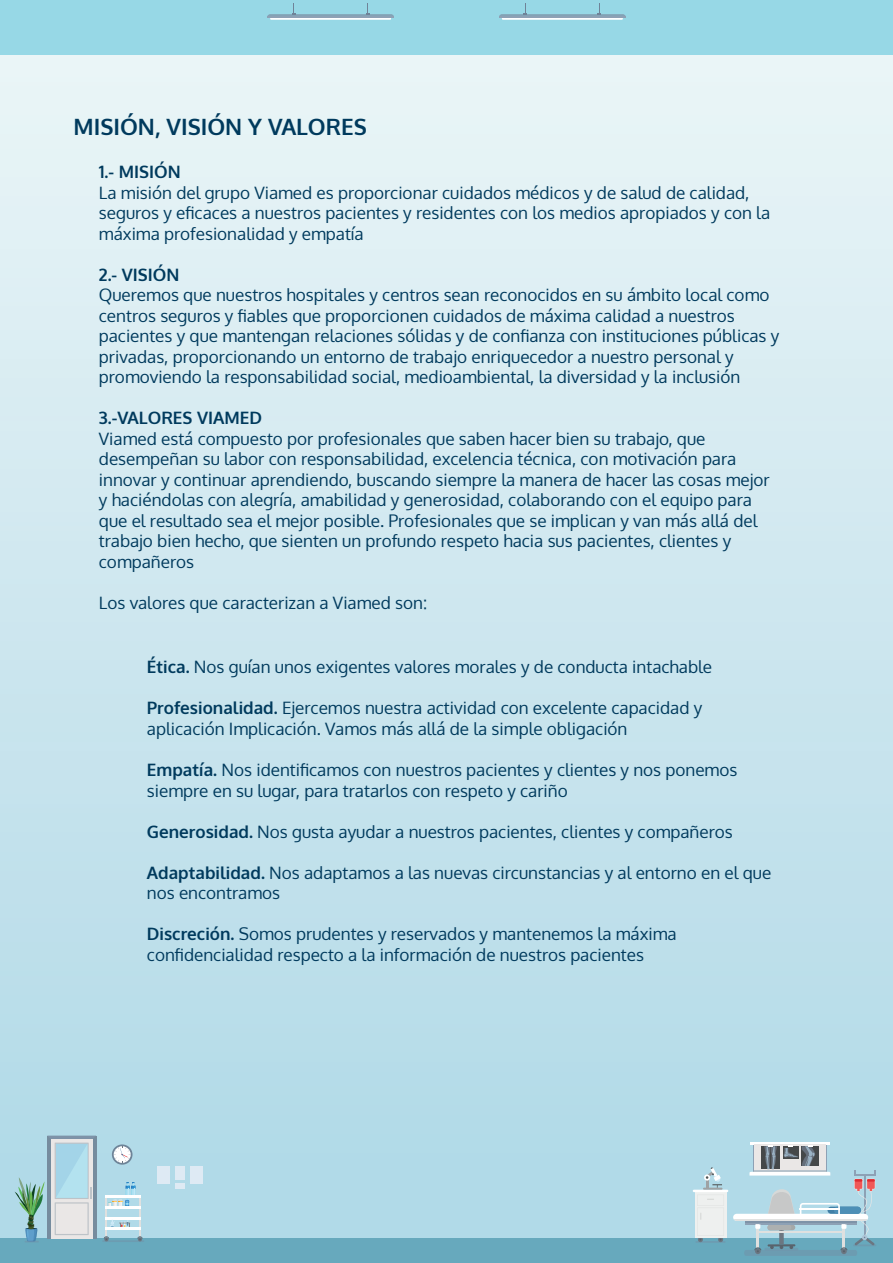
<style>
.page{position:relative;width:893px;height:1263px;background:#fff}
.page>*{position:absolute;margin:0;border:0;box-sizing:border-box;transform-origin:0 0}
.t1{font:700 22.5px "Oxygen";color:#003a5d}
.t2{font:17.1px/20.5px "Oxygen";color:#003a5d}
.t3{font:700 17.1px "Oxygen";color:#003a5d}
.s1{font-weight:700}
</style>
<div class="page">
<div style="left:0;top:54px;width:893px;height:1183px;background:linear-gradient(to bottom,#eaf5f7,#aed8e7)"></div>
<div style="left:0;top:1238px;width:893px;height:25px;background:#67a9bd"></div>
<svg style="left:112px;top:1144px;width:21px;height:21px"></svg>
<svg style="left:114px;top:1146px;width:17px;height:17px"></svg>
<hr style="left:750px;top:1141px;width:80px;height:1px;background:#8da1b5">
<hr style="left:750px;top:1144px;width:72px;height:1px;background:#dfe0df">
<hr style="left:750px;top:1142px;width:80px;height:2px;background:#fff">
<div style="left:754px;top:1144px;width:71px;height:28px;background:#eae7e6"></div>
<hr style="left:695px;top:1241px;width:31px;height:2px;background:#758ba2">
<div style="left:695px;top:1192px;width:31px;height:46px;background:#eef0ef"></div>
<hr style="left:693px;top:1190px;width:35px;height:2px;background:#fff">
<svg style="left:697px;top:1199px;width:27px;height:43px"></svg>
<hr style="left:703px;top:1187px;width:19px;height:3px;background:#9ea2a4">
<svg style="left:704px;top:1167px;width:18px;height:21px"></svg>
<hr style="left:102px;top:1240px;width:42px;height:2px;background:#758ba2">
<hr style="left:106px;top:1195px;width:1px;height:41px;background:#dfe0df">
<hr style="left:139px;top:1195px;width:2px;height:41px;background:#dfe0df">
<hr style="left:106px;top:1195px;width:35px;height:3px;background:#fff">
<svg style="left:108px;top:1182px;width:27px;height:24px"></svg>
<hr style="left:106px;top:1206px;width:35px;height:2px;background:#fff">
<hr style="left:106px;top:1217px;width:35px;height:2px;background:#fff">
<svg style="left:110px;top:1220px;width:21px;height:7px"></svg>
<hr style="left:106px;top:1227px;width:35px;height:3px;background:#fff">
<svg style="left:104px;top:1236px;width:5px;height:5px"></svg>
<svg style="left:137px;top:1236px;width:6px;height:5px"></svg>
<svg style="left:14px;top:1135px;width:82px;height:107px;background:#afced4"></svg>
<hr style="left:853px;top:1244px;width:23px;height:2px;background:#758ba2">
<div style="left:190px;top:1166px;width:12px;height:17px;background:#deeaf4"></div>
<div style="left:175px;top:1166px;width:10px;height:13px;background:#deeaf4"></div>
<div style="left:175px;top:1183px;width:10px;height:6px;background:#deeaf4"></div>
<div style="left:157px;top:1166px;width:13px;height:17px;background:#deeaf4"></div>
<div style="left:733px;top:1214px;width:135px;height:7px;background:#ebf5f9;border-radius:4px"></div>
<svg style="left:734px;top:1145px;width:141px;height:111px"></svg>
<div style="left:0;top:0;width:893px;height:54px;background:#97d8e6"></div>
<svg style="left:267px;top:3px;width:127px;height:17px"></svg>
<svg style="left:499px;top:3px;width:127px;height:17px"></svg>
<h1 class="t1" style="left:74px;top:112px;width:295px">MISIÓN, VISIÓN Y VALORES</h1>
<p class="t3" style="left:99px;top:161px;width:83px">1.- MISIÓN</p>
<p class="t2" style="left:99px;top:182px;width:673px">La misión del grupo Viamed es proporcionar cuidados médicos y de salud de calidad, seguros y eficaces a nuestros pacientes y residentes con los medios apropiados y con la máxima profesionalidad y empatía</p>
<p class="t3" style="left:99px;top:264px;width:82px">2.- VISIÓN</p>
<p class="t2" style="left:99px;top:285px;width:682px">Queremos que nuestros hospitales y centros sean reconocidos en su ámbito local como centros seguros y fiables que proporcionen cuidados de máxima calidad a nuestros pacientes y que mantengan relaciones sólidas y de confianza con instituciones públicas y privadas, proporcionando un entorno de trabajo enriquecedor a nuestro personal y promoviendo la responsabilidad social, medioambiental, la diversidad y la inclusión</p>
<p class="t3" style="left:99px;top:407px;width:165px">3.-VALORES VIAMED</p>
<p class="t2" style="left:99px;top:428px;width:672px">Viamed está compuesto por profesionales que saben hacer bien su trabajo, que desempeñan su labor con responsabilidad, excelencia técnica, con motivación para innovar y continuar aprendiendo, buscando siempre la manera de hacer las cosas mejor y haciéndolas con alegría, amabilidad y generosidad, colaborando con el equipo para que el resultado sea el mejor posible. Profesionales que se implican y van más allá del trabajo bien hecho, que sienten un profundo respeto hacia sus pacientes, clientes y compañeros</p>
<p class="t2" style="left:99px;top:593px;width:330px">Los valores que caracterizan a Viamed son:</p>
<p class="t2" style="left:147px;top:657px;width:567px"><span class="s1">Ética.</span> Nos guían unos exigentes valores morales y de conducta intachable</p>
<p class="t2" style="left:147px;top:698px;width:557px"><span class="s1">Profesionalidad.</span> Ejercemos nuestra actividad con excelente capacidad y aplicación Implicación. Vamos más allá de la simple obligación</p>
<p class="t2" style="left:147px;top:760px;width:592px"><span class="s1">Empatía.</span> Nos identificamos con nuestros pacientes y clientes y nos ponemos siempre en su lugar, para tratarlos con respeto y cariño</p>
<p class="t2" style="left:147px;top:821px;width:587px"><span class="s1">Generosidad.</span> Nos gusta ayudar a nuestros pacientes, clientes y compañeros</p>
<p class="t2" style="left:147px;top:862px;width:626px"><span class="s1">Adaptabilidad.</span> Nos adaptamos a las nuevas circunstancias y al entorno en el que nos encontramos</p>
<p class="t2" style="left:147px;top:924px;width:531px"><span class="s1">Discreción.</span> Somos prudentes y reservados y mantenemos la máxima confidencialidad respecto a la información de nuestros pacientes</p>
</div>
